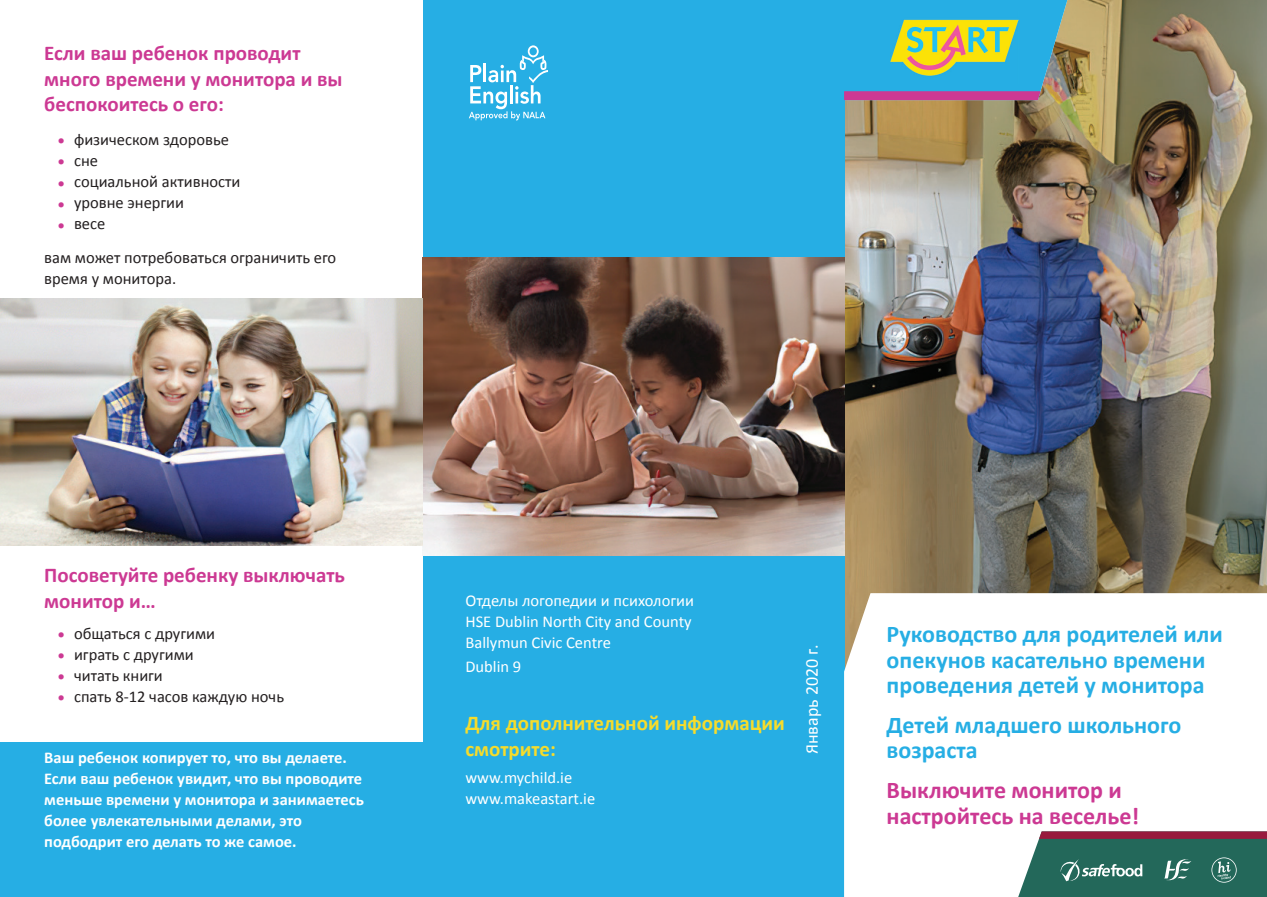
<style>
.page{position:relative;width:1267px;height:897px;background:#fff}
.page>*{position:absolute;margin:0;border:0;box-sizing:border-box;transform-origin:0 0}
.t1{font:700 24px/25.5px "Calibri";color:#26aee4}
.t2{font:700 24px/25.5px "Calibri";color:#cc3993}
.t3{font:700 21px/25.2px "Calibri";color:#cc3993}
.t4{font:700 21px/25.2px "Calibri";color:#f6dc2b}
.t5{font:18px "Calibri";color:#fff}
.t6{font:16.5px/34.3px "Calibri";color:#231f20}
.t7{font:700 16.5px/21px "Calibri";color:#fff}
.t8{font:16.5px/21px "Calibri";color:#fff}
.s1{color:#cc3993}
</style>
<div class="page">
<img style="left:844px;top:0;width:422px;height:593px">
<div style="left:423px;top:0;width:421px;height:896px;background:#26aee4"></div>
<svg style="left:844px;top:593px;width:422px;height:303px"></svg>
<svg style="left:844px;top:0;width:226px;height:100px;background:#4b9ac9"></svg>
<div style="left:0;top:742px;width:423px;height:154px;background:#26aee4"></div>
<img style="left:890px;top:11px;width:128px;height:72px">
<svg style="left:469px;top:45px;width:79px;height:75px"></svg>
<img style="left:423px;top:258px;width:421px;height:297px">
<img style="left:0;top:298px;width:423px;height:247px">
<svg style="left:1014px;top:831px;width:253px;height:66px;background:#477069"></svg>
<p class="t3" style="left:44px;top:41px;width:300px">Если ваш ребенок проводит много времени у монитора и вы беспокоитесь о его:</p>
<p class="t6" style="left:57px;top:122px;width:173px"><span class="s1">•</span> физическом здоровье</p>
<p class="t6" style="left:57px;top:143px;width:43px"><span class="s1">•</span> сне</p>
<p class="t6" style="left:57px;top:164px;width:185px"><span class="s1">•</span> социальной активности</p>
<p class="t6" style="left:57px;top:185px;width:129px"><span class="s1">•</span> уровне энергии</p>
<p class="t6" style="left:44px;top:206px;width:293px;text-indent:13px"><span class="s1">•</span> весе<br>вам может потребоваться ограничить его</p>
<p class="t6" style="left:44px;top:262px;width:133px">время у монитора.</p>
<p class="t3" style="left:44px;top:562px;width:302px">Посоветуйте ребенку выключать монитор и…</p>
<p class="t6" style="left:57px;top:616px;width:160px"><span class="s1">•</span> общаться с другими</p>
<p class="t6" style="left:57px;top:637px;width:138px"><span class="s1">•</span> играть с другими</p>
<p class="t6" style="left:57px;top:658px;width:107px"><span class="s1">•</span> читать книги</p>
<p class="t6" style="left:57px;top:679px;width:228px"><span class="s1">•</span> спать 8-12 часов каждую ночь</p>
<p class="t7" style="left:44px;top:746px;width:321px">Ваш ребенок копирует то, что вы делаете.<br>Если ваш ребенок увидит, что вы проводите меньше времени у монитора и занимаетесь более увлекательными делами, это подбодрит его делать то же самое.</p>
<p class="t8" style="left:465px;top:589px;width:230px">Отделы логопедии и психологии<br>HSE Dublin North City and County<br>Ballymun Civic Centre</p>
<p class="t8" style="left:465px;top:655px;width:57px">Dublin 9</p>
<p class="t4" style="left:465px;top:710px;width:321px">Для дополнительной информации смотрите:</p>
<p class="t8" style="left:465px;top:766px;width:131px">www.mychild.ie www.makeastart.ie</p>
<p class="t5" style="left:800px;top:754px;width:111px;rotate:-90deg">Январь 2020 г.</p>
<h1 class="t1" style="left:886px;top:621px;width:337px">Руководство для родителей или опекунов касательно времени проведения детей у монитора</h1>
<h1 class="t1" style="left:886px;top:711px;width:296px">Детей младшего школьного возраста</h1>
<h1 class="t2" style="left:886px;top:777px;width:254px">Выключите монитор и настройтесь на веселье!</h1>
</div>
